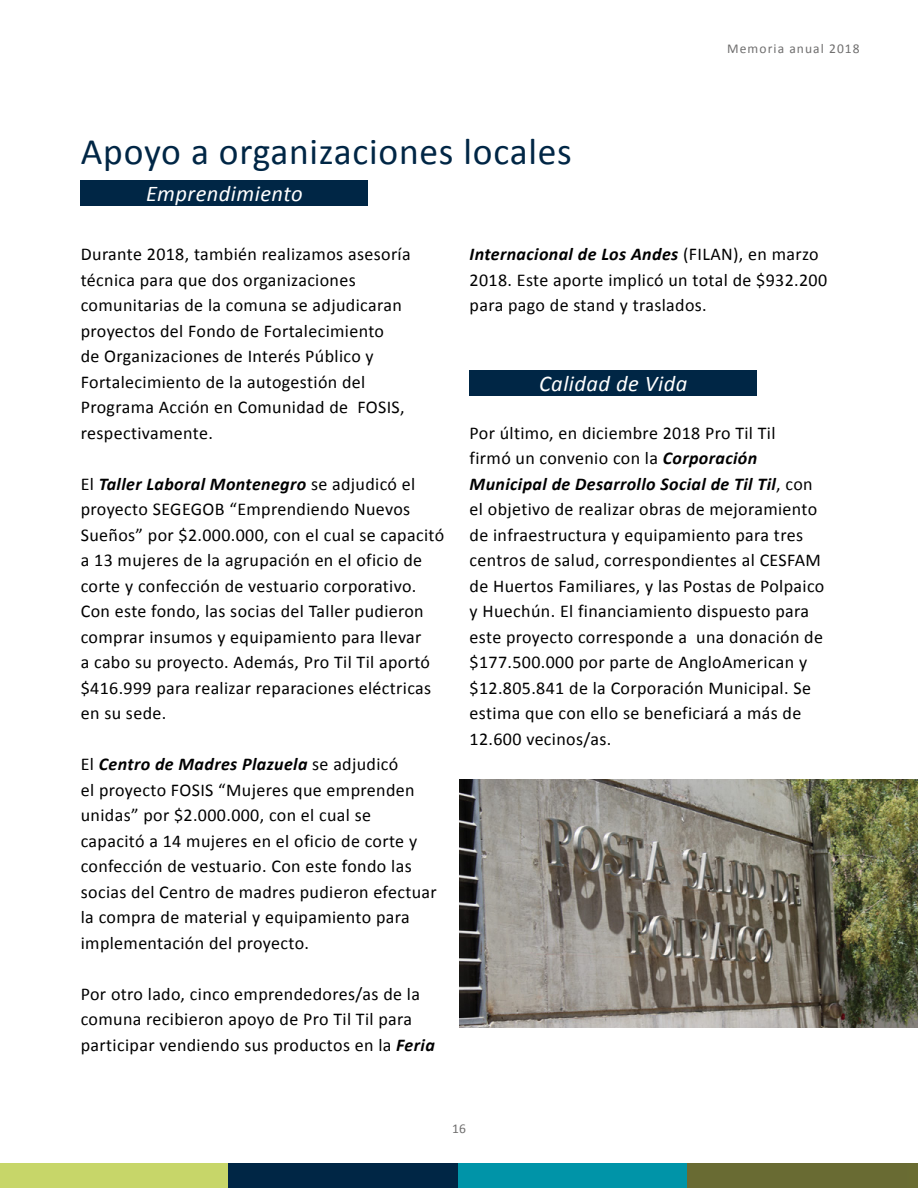
<style>
.page{position:relative;width:918px;height:1188px;background:#fff}
.page>*{position:absolute;margin:0;border:0;box-sizing:border-box;transform-origin:0 0}
.t1{font:37.5px "Calibri";letter-spacing:.02em;color:#002645}
.t2{font:italic 22.5px "Calibri";letter-spacing:.02em;color:#fff}
.t3{font:18px/25.5px "Calibri";letter-spacing:.02em;color:#000}
.t4{font:13.5px "Calibri";letter-spacing:.08em;color:#706f6f}
.s1{font-weight:700;font-style:italic}
</style>
<div class="page">
<img style="left:459px;top:780px;width:459px;height:248px">
<div style="left:0;top:1164px;width:228px;height:24px;background:#c7d669"></div>
<div style="left:228px;top:1164px;width:230px;height:24px;background:#002645"></div>
<div style="left:458px;top:1164px;width:230px;height:24px;background:#0094a8"></div>
<div style="left:687px;top:1164px;width:230px;height:24px;background:#696b33"></div>
<div style="left:81px;top:181px;width:287px;height:25px;background:#002645"></div>
<div style="left:470px;top:371px;width:287px;height:25px;background:#002645"></div>
<h1 class="t1" style="left:81px;top:128px;width:493px">Apoyo a organizaciones locales</h1>
<p class="t2" style="left:146px;top:179px;width:158px">Emprendimiento</p>
<p class="t4" style="left:727px;top:40px;width:134px">Memoria anual 2018</p>
<p class="t3" style="left:81px;top:241px;width:331px">Durante 2018, también realizamos asesoría técnica para que dos organizaciones comunitarias de la comuna se adjudicaran proyectos del Fondo de Fortalecimiento<br>de Organizaciones de Interés Público y Fortalecimiento de la autogestión del Programa Acción en Comunidad de FOSIS, respectivamente.</p>
<p class="t3" style="left:81px;top:471px;width:365px">El <span class="s1">Taller Laboral Montenegro</span> se adjudicó el proyecto SEGEGOB “Emprendiendo Nuevos Sueños” por $2.000.000, con el cual se capacitó a 13 mujeres de la agrupación en el oficio de corte y confección de vestuario corporativo.<br>Con este fondo, las socias del Taller pudieron comprar insumos y equipamiento para llevar<br>a cabo su proyecto. Además, Pro Til Til aportó $416.999 para realizar reparaciones eléctricas en su sede.</p>
<p class="t3" style="left:81px;top:751px;width:358px">El <span class="s1">Centro de Madres Plazuela</span> se adjudicó<br>el proyecto FOSIS “Mujeres que emprenden unidas” por $2.000.000, con el cual se capacitó a 14 mujeres en el oficio de corte y confección de vestuario. Con este fondo las socias del Centro de madres pudieron efectuar la compra de material y equipamiento para implementación del proyecto.</p>
<p class="t3" style="left:81px;top:981px;width:356px">Por otro lado, cinco emprendedores/as de la comuna recibieron apoyo de Pro Til Til para participar vendiendo sus productos en la <span class="s1">Feria</span></p>
<p class="t3" style="left:470px;top:241px;width:359px"><span class="s1">Internacional de Los Andes</span> (FILAN), en marzo<br>2018. Este aporte implicó un total de $932.200 para pago de stand y traslados.</p>
<p class="t2" style="left:539px;top:369px;width:150px">Calidad de Vida</p>
<p class="t3" style="left:470px;top:420px;width:356px">Por último, en diciembre 2018 Pro Til Til<br>firmó un convenio con la <span class="s1">Corporación Municipal de Desarrollo Social de Til Til</span>, con el objetivo de realizar obras de mejoramiento de infraestructura y equipamiento para tres centros de salud, correspondientes al CESFAM de Huertos Familiares, y las Postas de Polpaico y Huechún. El financiamiento dispuesto para este proyecto corresponde a una donación de $177.500.000 por parte de AngloAmerican y $12.805.841 de la Corporación Municipal. Se estima que con ello se beneficiará a más de 12.600 vecinos/as.</p>
<p class="t4" style="left:452px;top:1120px;width:15px">16</p>
</div>
